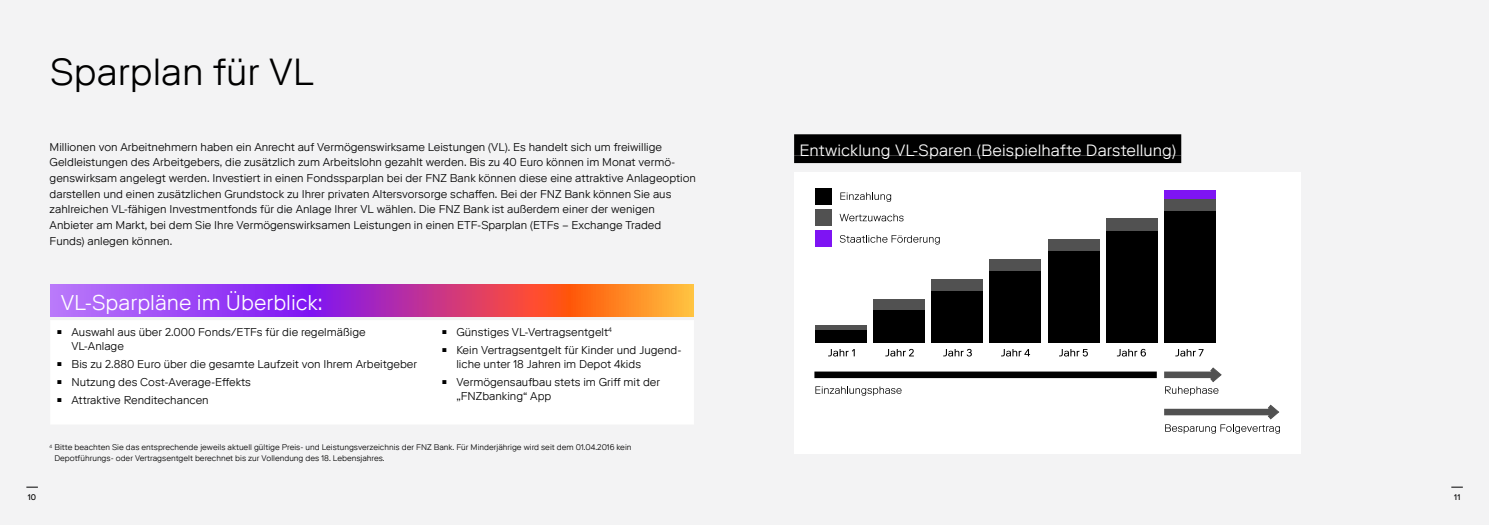
<style>
.page{position:relative;width:1489px;height:525px;background:#fff}
.page>*{position:absolute;margin:0;border:0;box-sizing:border-box;transform-origin:0 0}
.t1{font:300 37.5px "Riforma LLTT";color:#000}
.t2{font:300 21.25px "Riforma LLTT";color:#fff}
.t3{font:300 16.25px "Riforma LLTT";letter-spacing:.01em;color:#fff}
.t4{font:300 11.25px/15.6px "Riforma LLTT";color:#000}
.t5{font:300 8.12px/10.6px "Riforma LLTT";color:#000}
.t6{font:8.12px "Riforma LLTT";color:#000}
</style>
<div class="page">
<div style="left:0;top:0;width:1488px;height:524px;background:#f3f3f4"></div>
<div style="left:793px;top:172px;width:507px;height:282px;background:#fff"></div>
<div style="left:815px;top:230px;width:16px;height:17px;background:#7e14f3"></div>
<div style="left:815px;top:188px;width:16px;height:16px;background:#000"></div>
<div style="left:815px;top:209px;width:16px;height:16px;background:#515151"></div>
<div style="left:814px;top:330px;width:52px;height:12px;background:#000"></div>
<div style="left:873px;top:310px;width:51px;height:32px;background:#000"></div>
<div style="left:931px;top:290px;width:51px;height:52px;background:#000"></div>
<div style="left:989px;top:270px;width:52px;height:72px;background:#000"></div>
<div style="left:1047px;top:250px;width:52px;height:92px;background:#000"></div>
<div style="left:1105px;top:230px;width:52px;height:112px;background:#000"></div>
<div style="left:1164px;top:211px;width:51px;height:131px;background:#000"></div>
<div style="left:814px;top:325px;width:52px;height:5px;background:#515151"></div>
<div style="left:872px;top:299px;width:52px;height:11px;background:#515151"></div>
<div style="left:931px;top:279px;width:51px;height:11px;background:#515151"></div>
<div style="left:1047px;top:239px;width:52px;height:11px;background:#515151"></div>
<div style="left:1105px;top:218px;width:52px;height:13px;background:#515151"></div>
<div style="left:989px;top:258px;width:51px;height:12px;background:#515151"></div>
<div style="left:1164px;top:198px;width:51px;height:13px;background:#515151"></div>
<svg style="left:815px;top:386px;width:86px;height:9px"></svg>
<svg style="left:828px;top:349px;width:26px;height:7px"></svg>
<svg style="left:885px;top:349px;width:28px;height:7px"></svg>
<svg style="left:943px;top:349px;width:28px;height:7px"></svg>
<svg style="left:1001px;top:349px;width:29px;height:7px"></svg>
<svg style="left:1059px;top:349px;width:28px;height:7px"></svg>
<svg style="left:1116px;top:348px;width:29px;height:8px"></svg>
<svg style="left:1175px;top:349px;width:28px;height:7px"></svg>
<svg style="left:840px;top:192px;width:51px;height:10px"></svg>
<svg style="left:839px;top:214px;width:64px;height:7px"></svg>
<svg style="left:839px;top:235px;width:100px;height:9px"></svg>
<div style="left:814px;top:371px;width:342px;height:7px;background:#000"></div>
<svg style="left:1165px;top:367px;width:56px;height:28px"></svg>
<svg style="left:1165px;top:404px;width:114px;height:29px"></svg>
<div style="left:1164px;top:190px;width:51px;height:9px;background:#7e14f3"></div>
<svg style="left:26px;top:486px;width:12px;height:1px"></svg>
<div style="left:794px;top:134px;width:387px;height:21px;background:#000"></div>
<div style="left:794px;top:155px;width:387px;height:8px;background:#000"></div>
<svg style="left:50px;top:284px;width:644px;height:32px;background:#c14ea0"></svg>
<div style="left:51px;top:321px;width:643px;height:103px;background:#fff"></div>
<h1 class="t1" style="left:50px;top:48px;width:265px">Sparplan für VL</h1>
<p class="t4" style="left:50px;top:139px;width:648px">Millionen von Arbeitnehmern haben ein Anrecht auf Vermögenswirksame Leistungen (VL). Es handelt sich um freiwillige Geldleistungen des Arbeitgebers, die zusätzlich zum Arbeitslohn gezahlt werden. Bis zu 40 Euro können im Monat vermö&shy;genswirksam angelegt werden. Investiert in einen Fondssparplan bei der FNZ Bank können diese eine attraktive Anlageoption darstellen und einen zusätzlichen Grundstock zu Ihrer privaten Altersvorsorge schaffen. Bei der FNZ Bank können Sie aus zahlreichen VL-fähigen Investmentfonds für die Anlage Ihrer VL wählen. Die FNZ Bank ist außerdem einer der wenigen Anbieter am Markt, bei dem Sie Ihre Vermögenswirksamen Leistungen in einen ETF-Sparplan (ETFs – Exchange Traded Funds) anlegen können.</p>
<h2 class="t2" style="left:61px;top:288px;width:263px">VL-Sparpläne im Überblick:</h2>
<p class="t4" style="left:71px;top:324px;width:296px;line-height:14.4px;text-indent:-14px"><sup>⏹</sup> Auswahl aus über 2.000 Fonds/ETFs für die regelmäßige<br>VL-Anlage</p>
<p class="t4" style="left:57px;top:355px;width:361px;line-height:17.9px"><sup>⏹</sup> Bis zu 2.880 Euro über die gesamte Laufzeit von Ihrem Arbeitgeber <sup>⏹</sup> Nutzung des Cost-Average-Effekts<br><sup>⏹</sup> Attraktive Renditechancen</p>
<p class="t4" style="left:442px;top:322px;width:241px;line-height:17.9px"><sup>⏹</sup> Günstiges VL-Vertragsentgelt<sup>4<br></sup><sup>⏹</sup> Kein Vertragsentg elt für Kinder und Jugend-</p>
<p class="t4" style="left:442px;top:355px;width:219px;line-height:17.9px;text-align:center">liche unter 18 Jahren im Depot 4kids<br><sup>⏹</sup> Vermögensaufbau stets im Griff mit der</p>
<p class="t4" style="left:456px;top:388px;width:96px">„FNZbanking“ App</p>
<p class="t5" style="left:54px;top:441px;width:578px;text-indent:-5px"><sup>4</sup> Bitte beachten Sie das entsprechende jeweils aktuell gültige Preis- und Leistungsverzeichnis der FNZ Bank. Für Minderjährige wird seit dem 01.04.2016 kein<br>Depotführungs- oder Vertragsentgelt berechnet bis zur Vollendung des 18. Lebensjahres.</p>
<h3 class="t3" style="left:799px;top:139px;width:378px">Entwicklung VL-Sparen (Beispielhafte Darstellung)</h3>
<p class="t6" style="left:28px;top:491px;width:10px">10</p>
<p class="t6" style="left:1453px;top:491px;width:8px">11</p>
</div>
